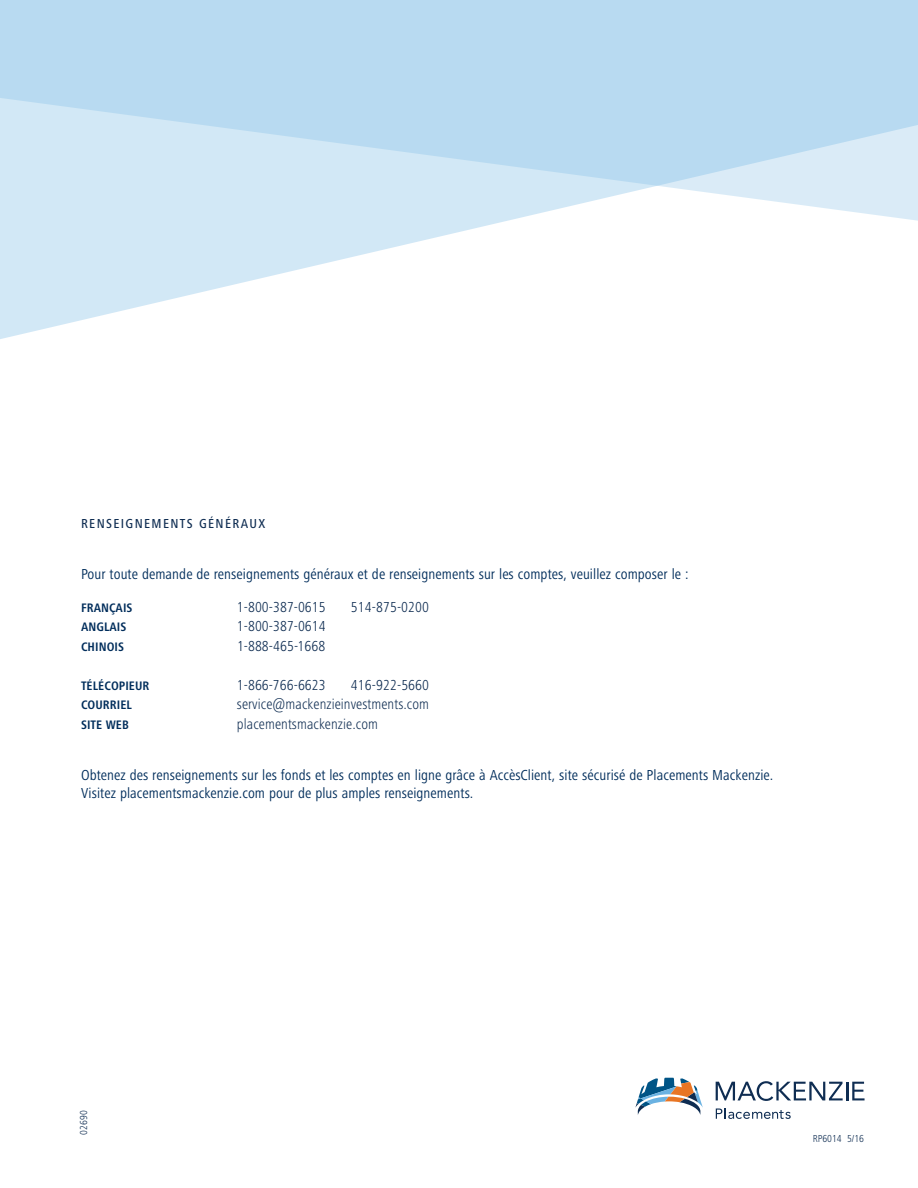
<style>
.page{position:relative;width:918px;height:1188px;background:#fff}
.page>*{position:absolute;margin:0;border:0;box-sizing:border-box;transform-origin:0 0}
.t1{font:condensed 15px/18.8px "Frutiger Next Pro";letter-spacing:.005em;color:#002d5b}
.t2{font:300 condensed 15px "Frutiger Next Pro";letter-spacing:.005em;color:#0f2d52}
.t3{font:500 condensed 13.5px "Frutiger Next Pro";letter-spacing:.1em;color:#0f2d52}
.t4{font:700 condensed 12.75px "Frutiger Next Pro";letter-spacing:.005em;color:#002d5b}
.t5{font:300 condensed 10.5px "Frutiger Next Pro";color:#0f2d52}
</style>
<div class="page">
<svg style="left:635px;top:1078px;width:68px;height:37px"></svg>
<svg style="left:716px;top:1081px;width:149px;height:20px"></svg>
<svg style="left:716px;top:1108px;width:75px;height:11px"></svg>
<svg style="left:0;top:222px;width:501px;height:117px"></svg>
<svg style="left:0;top:0;width:918px;height:222px;background:#c3dff3"></svg>
<p class="t3" style="left:81px;top:516px;width:186px">RENSEIGNEMENTS GÉNÉRAUX</p>
<p class="t1" style="left:81px;top:564px;width:609px">Pour toute demande de renseignements généraux et de renseignements sur les comptes, veuillez composer le :</p>
<p class="t4" style="left:81px;top:600px;width:53px">FRANÇAIS</p>
<p class="t2" style="left:237px;top:598px;width:90px">1-800-387-0615</p>
<p class="t2" style="left:351px;top:598px;width:80px">514-875-0200</p>
<p class="t4" style="left:81px;top:620px;width:47px">ANGLAIS</p>
<p class="t2" style="left:237px;top:618px;width:90px">1-800-387-0614</p>
<p class="t4" style="left:81px;top:639px;width:45px">CHINOIS</p>
<p class="t2" style="left:237px;top:637px;width:90px">1-888-465-1668</p>
<p class="t4" style="left:81px;top:678px;width:70px">TÉLÉCOPIEUR</p>
<p class="t2" style="left:237px;top:676px;width:90px">1-866-766-6623</p>
<p class="t2" style="left:351px;top:676px;width:80px">416-922-5660</p>
<p class="t4" style="left:81px;top:698px;width:52px">COURRIEL</p>
<p class="t2" style="left:237px;top:696px;width:194px">service@mackenzieinvestments.com</p>
<p class="t4" style="left:81px;top:717px;width:49px">SITE WEB</p>
<p class="t2" style="left:237px;top:715px;width:143px">placementsmackenzie.com</p>
<p class="t1" style="left:81px;top:765px;width:694px">Obtenez des renseignements sur les fonds et les comptes en ligne grâce à AccèsClient, site sécurisé de Placements Mackenzie.<br>Visitez placementsmackenzie.com pour de plus amples renseignements.</p>
<p class="t5" style="left:78px;top:1135px;width:26px;rotate:-90deg">02690</p>
<p class="t5" style="left:813px;top:1132px;width:53px">RP6014 5/16</p>
</div>
